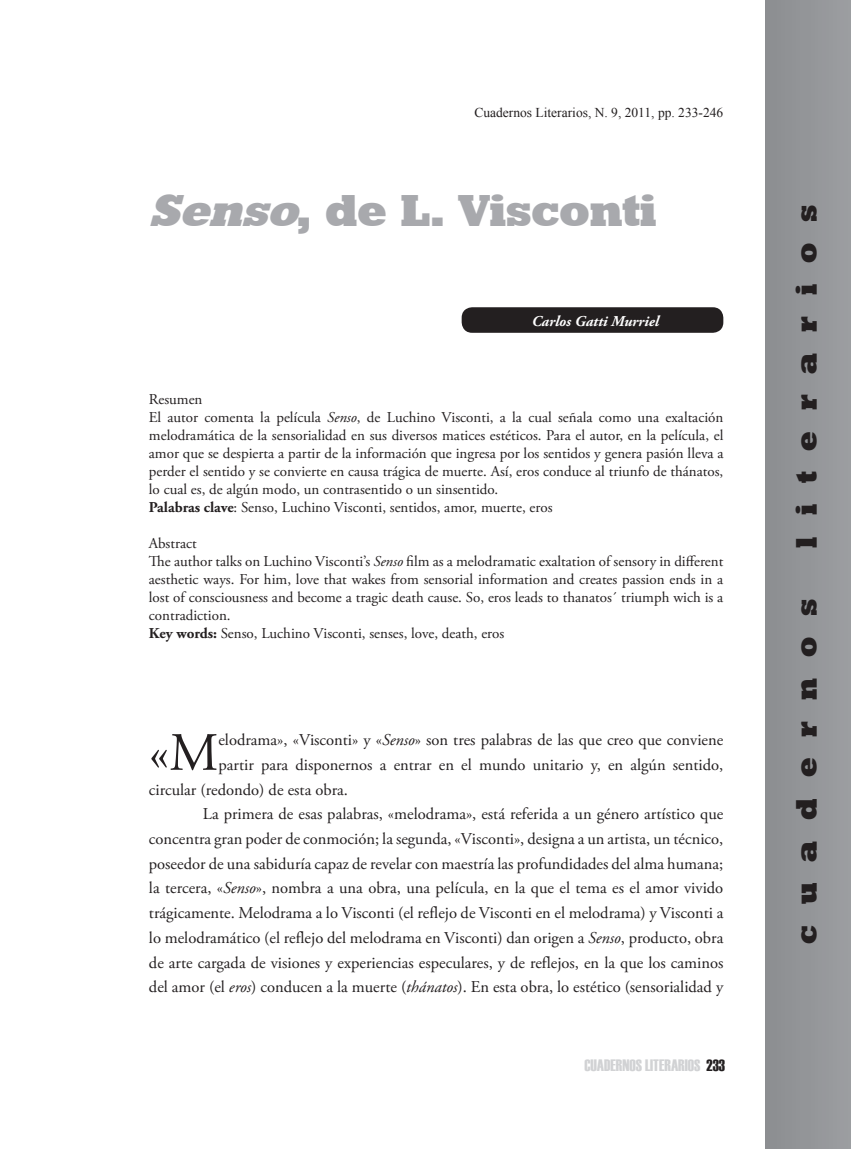
<style>
.page{position:relative;width:851px;height:1149px;background:#fff}
.page>*{position:absolute;margin:0;border:0;box-sizing:border-box;transform-origin:0 0}
.t1{font:53.85px "Adobe Garamond Pro";color:#231f20}
.t2{font:45px "Geometric Slab 712 BT Extra Bold A";color:#a8a9ad}
.t3{font:30px "Geometric Slab 712 BT Extra Bold A";letter-spacing:.7em;color:#231f20}
.t4{font:16.5px "Adobe Garamond Pro";color:#231f20}
.t5{font:16.5px "Haettenschweiler";color:#d1d2d4}
.t6{font:15px/18px "Adobe Garamond Pro";letter-spacing:-.005em;color:#231f20}
.t7{font:italic 700 15px "Adobe Garamond Pro";color:#fff}
.t8{font:13.5px "Times New Roman";color:#231f20}
.s1{font-style:italic}
.s2{font-weight:700}
.s3{color:#231f20}
</style>
<div class="page">
<div style="left:765px;top:0;width:85px;height:1148px;background:#939598"></div>
<div style="left:461px;top:307px;width:262px;height:26px;background:#231f20;border-radius:10px"></div>
<p class="t8" style="left:474px;top:103px;width:250px">Cuadernos Literarios, N. 9, 2011, pp. 233-246</p>
<h2 class="t2" style="left:149px;top:182px;width:508px"><span class="s1">Senso</span>, de L. Visconti</h2>
<p class="t7" style="left:531px;top:312px;width:129px">Carlos Gatti Murriel</p>
<p class="t6" style="left:149px;top:390px;width:576px">Resumen<br>El autor comenta la película <span class="s1">Senso</span>, de Luchino Visconti, a la cual señala como una exaltación melodramática de la sensorialidad en sus diversos matices estéticos. Para el autor, en la película, el amor que se despierta a partir de la información que ingresa por los sentidos y genera pasión lleva a perder el sentido y se convierte en causa trágica de muerte. Así, eros conduce al triunfo de thánatos, lo cual es, de algún modo, un contrasentido o un sinsentido.<br><span class="s2">Palabras clave</span>: Senso, Luchino Visconti, sentidos, amor, muerte, eros</p>
<p class="t6" style="left:149px;top:534px;width:576px">Abstract<br>The author talks on Luchino Visconti’s <span class="s1">Senso</span> film as a melodramatic exaltation of sensory in different aesthetic ways. For him, love that wakes from sensorial information and creates passion ends in a lost of consciousness and become a tragic death cause. So, eros leads to thanatos´ triumph wich is a contradiction.<br><span class="s2">Key words:</span> Senso, Luchino Visconti, senses, love, death, eros</p>
<h1 class="t1" style="left:149px;top:720px;width:71px">«M</h1>
<p class="t4" style="left:218px;top:729px;width:506px">elodrama», «Visconti» y «<span class="s1">Senso</span>» son tres palabras de las que creo que conviene</p>
<p class="t4" style="left:218px;top:754px;width:506px">partir para disponernos a entrar en el mundo unitario y, en algún sentido,</p>
<p class="t4" style="left:149px;top:779px;width:200px">circular (redondo) de esta obra.</p>
<p class="t4" style="left:203px;top:803px;width:521px">La primera de esas palabras, «melodrama», está referida a un género artístico que</p>
<p class="t4" style="left:149px;top:828px;width:576px">concentra gran poder de conmoción; la segunda, «Visconti», designa a un artista, un técnico,</p>
<p class="t4" style="left:149px;top:853px;width:575px">poseedor de una sabiduría capaz de revelar con maestría las profundidades del alma humana;</p>
<p class="t4" style="left:149px;top:877px;width:576px">la tercera, «<span class="s1">Senso</span>», nombra a una obra, una película, en la que el tema es el amor vivido</p>
<p class="t4" style="left:149px;top:902px;width:576px">trágicamente. Melodrama a lo Visconti (el reflejo de Visconti en el melodrama) y Visconti a</p>
<p class="t4" style="left:149px;top:927px;width:576px">lo melodramático (el reflejo del melodrama en Visconti) dan origen a <span class="s1">Senso</span>, producto, obra</p>
<p class="t4" style="left:149px;top:952px;width:576px">de arte cargada de visiones y experiencias especulares, y de reflejos, en la que los caminos</p>
<p class="t4" style="left:149px;top:976px;width:575px">del amor (el <span class="s1">eros</span>) conducen a la muerte (<span class="s1">thánatos</span>). En esta obra, lo estético (sensorialidad y</p>
<p class="t5" style="left:584px;top:1055px;width:142px">CUADERNOS LITERARIOS <span class="s3">233</span></p>
<h3 class="t3" style="left:787px;top:547px;width:344px;rotate:-90deg">literarios</h3>
<h3 class="t3" style="left:787px;top:943px;width:346px;rotate:-90deg">cuadernos</h3>
</div>
